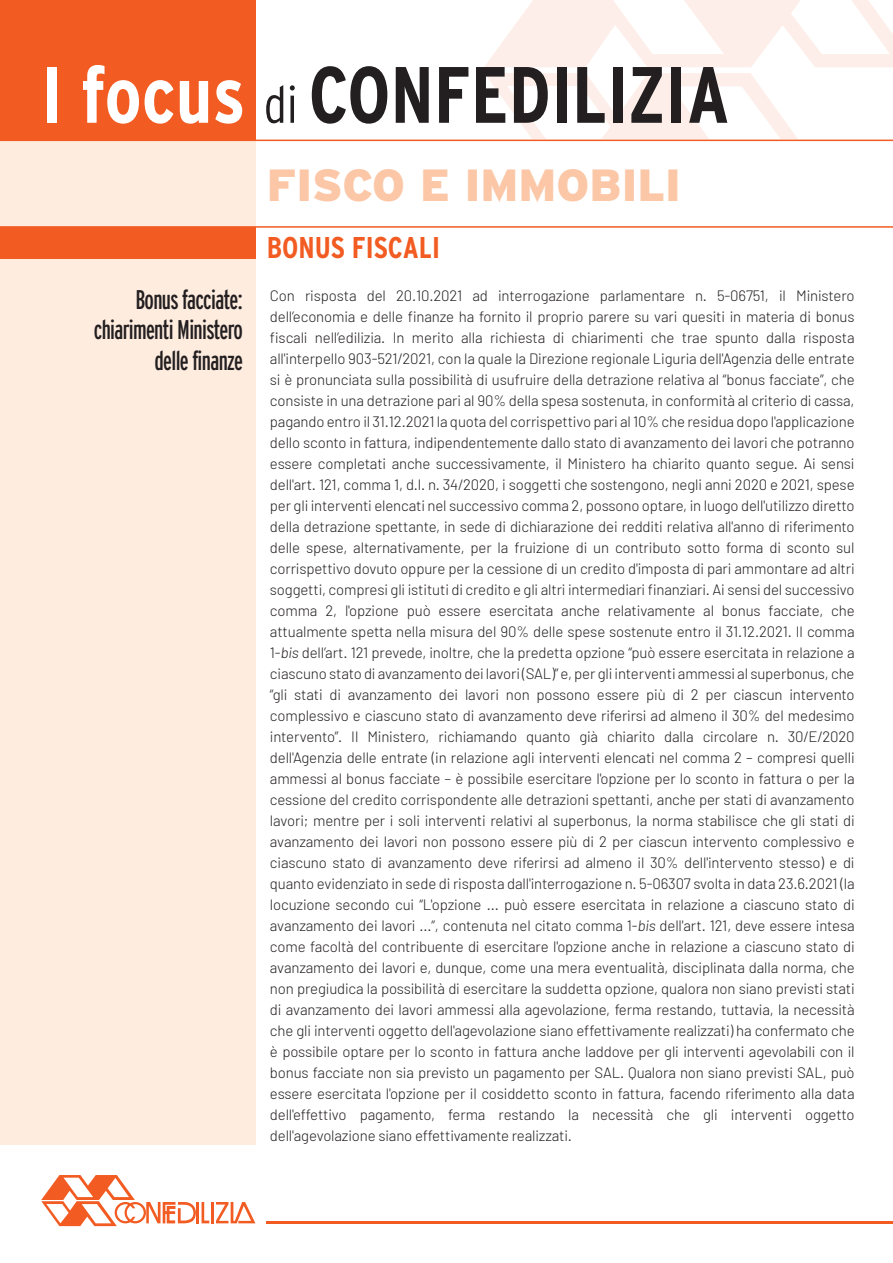
<style>
.page{position:relative;width:893px;height:1263px;background:#fff}
.page>*{position:absolute;margin:0;border:0;box-sizing:border-box;transform-origin:0 0}
.t1{font:700 condensed 79.65px "Interstate";color:#231f20}
.t2{font:900 45px "Interstate";color:#fbc7a7}
.t3{font:700 condensed 30px "Interstate";color:#f25b21}
.t4{font:extra-condensed 27px/30.5px "Interstate";letter-spacing:-.025em;color:#231f20;text-align:right}
.t5{font:300 15px/21px "Barlow";letter-spacing:-.01em;color:#231f20;text-align:justify}
.s1{color:#fff}
.s2{font-weight:300;font-size:51.75px}
.s3{font-style:italic}
</style>
<div class="page">
<div style="left:0;top:0;width:255px;height:1144px;background:#feecdf"></div>
<hr style="left:267px;top:1221px;width:626px;height:2px;background:#f25b21">
<hr style="left:196px;top:1202px;width:3px;height:21px;background:#f25b21">
<svg style="left:202px;top:1202px;width:7px;height:21px"></svg>
<hr style="left:211px;top:1202px;width:3px;height:21px;background:#f25b21">
<svg style="left:216px;top:1202px;width:39px;height:21px"></svg>
<svg style="left:41px;top:1175px;width:155px;height:51px"></svg>
<svg style="left:484px;top:0;width:409px;height:67px"></svg>
<svg style="left:485px;top:73px;width:313px;height:66px"></svg>
<div style="left:0;top:0;width:255px;height:140px;background:#f25b21"></div>
<hr style="left:0;top:140px;width:893px;height:1px;background:#f25b21">
<hr style="left:0;top:226px;width:893px;height:2px;background:#f25b21">
<div style="left:0;top:227px;width:255px;height:31px;background:#f25b21"></div>
<h1 class="t1" style="left:41px;top:50px;width:690px"><span class="s1">I focus</span> <span class="s2">di</span> CONFEDILIZIA</h1>
<h2 class="t2" style="left:267px;top:159px;width:416px">FISCO E IMMOBILI</h2>
<h3 class="t4" style="left:94px;top:284px;width:151px">Bonus facciate: chiarimenti Ministero delle finanze</h3>
<h3 class="t3" style="left:267px;top:231px;width:175px">BONUS FISCALI</h3>
<p class="t5" style="left:270px;top:284px;width:586px">Con risposta del 20.10.2021 ad interrogazione parlamentare n. 5-06751, il Ministero dell’economia e delle finanze ha fornito il proprio parere su vari quesiti in materia di bonus fiscali nell’edilizia. In merito alla richiesta di chiarimenti che trae spunto dalla risposta all'interpello 903-521/2021, con la quale la Direzione regionale Liguria dell'Agenzia delle entrate si è pronunciata sulla possibilità di usufruire della detrazione relativa al “bonus facciate”, che consiste in una detrazione pari al 90% della spesa sostenuta, in conformità al criterio di cassa, pagando entro il 31.12.2021 la quota del corrispettivo pari al 10% che residua dopo l'applicazione dello sconto in fattura, indipendentemente dallo stato di avanzamento dei lavori che potranno essere completati anche successivamente, il Ministero ha chiarito quanto segue. Ai sensi dell'art. 121, comma 1, d.l. n. 34/2020, i soggetti che sostengono, negli anni 2020 e 2021, spese per gli interventi elencati nel successivo comma 2, possono optare, in luogo dell'utilizzo diretto della detrazione spettante, in sede di dichiarazione dei redditi relativa all'anno di riferimento delle spese, alternativamente, per la fruizione di un contributo sotto forma di sconto sul corrispettivo dovuto oppure per la cessione di un credito d'imposta di pari ammontare ad altri soggetti, compresi gli istituti di credito e gli altri intermediari finanziari. Ai sensi del successivo comma 2, l'opzione può essere esercitata anche relativamente al bonus facciate, che attualmente spetta nella misura del 90% delle spese sostenute entro il 31.12.2021. Il comma 1-<span class="s3">bis</span> dell’art. 121 prevede, inoltre, che la predetta opzione “può essere esercitata in relazione a ciascuno stato di avanzamento dei lavori (SAL)” e, per gli interventi ammessi al superbonus, che “gli stati di avanzamento dei lavori non possono essere più di 2 per ciascun intervento complessivo e ciascuno stato di avanzamento deve riferirsi ad almeno il 30% del medesimo intervento”. Il Ministero, richiamando quanto già chiarito dalla circolare n. 30/E/2020 dell'Agenzia delle entrate (in relazione agli interventi elencati nel comma 2 – compresi quelli ammessi al bonus facciate – è possibile esercitare l'opzione per lo sconto in fattura o per la cessione del credito corrispondente alle detrazioni spettanti, anche per stati di avanzamento lavori; mentre per i soli interventi relativi al superbonus, la norma stabilisce che gli stati di avanzamento dei lavori non possono essere più di 2 per ciascun intervento complessivo e ciascuno stato di avanzamento deve riferirsi ad almeno il 30% dell'intervento stesso) e di quanto evidenziato in sede di risposta dall'interrogazione n. 5-06307 svolta in data 23.6.2021 (la locuzione secondo cui “L'opzione ... può essere esercitata in relazione a ciascuno stato di avanzamento dei lavori ...”, contenuta nel citato comma 1-<span class="s3">bis</span> dell'art. 121, deve essere intesa come facoltà del contribuente di esercitare l'opzione anche in relazione a ciascuno stato di avanzamento dei lavori e, dunque, come una mera eventualità, disciplinata dalla norma, che non pregiudica la possibilità di esercitare la suddetta opzione, qualora non siano previsti stati di avanzamento dei lavori ammessi alla agevolazione, ferma restando, tuttavia, la necessità che gli interventi oggetto dell'agevolazione siano effettivamente realizzati) ha confermato che è possibile optare per lo sconto in fattura anche laddove per gli interventi agevolabili con il bonus facciate non sia previsto un pagamento per SAL. Qualora non siano previsti SAL, può essere esercitata l'opzione per il cosiddetto sconto in fattura, facendo riferimento alla data dell'effettivo pagamento, ferma restando la necessità che gli interventi oggetto dell'agevolazione siano effettivamente realizzati.</p>
</div>
